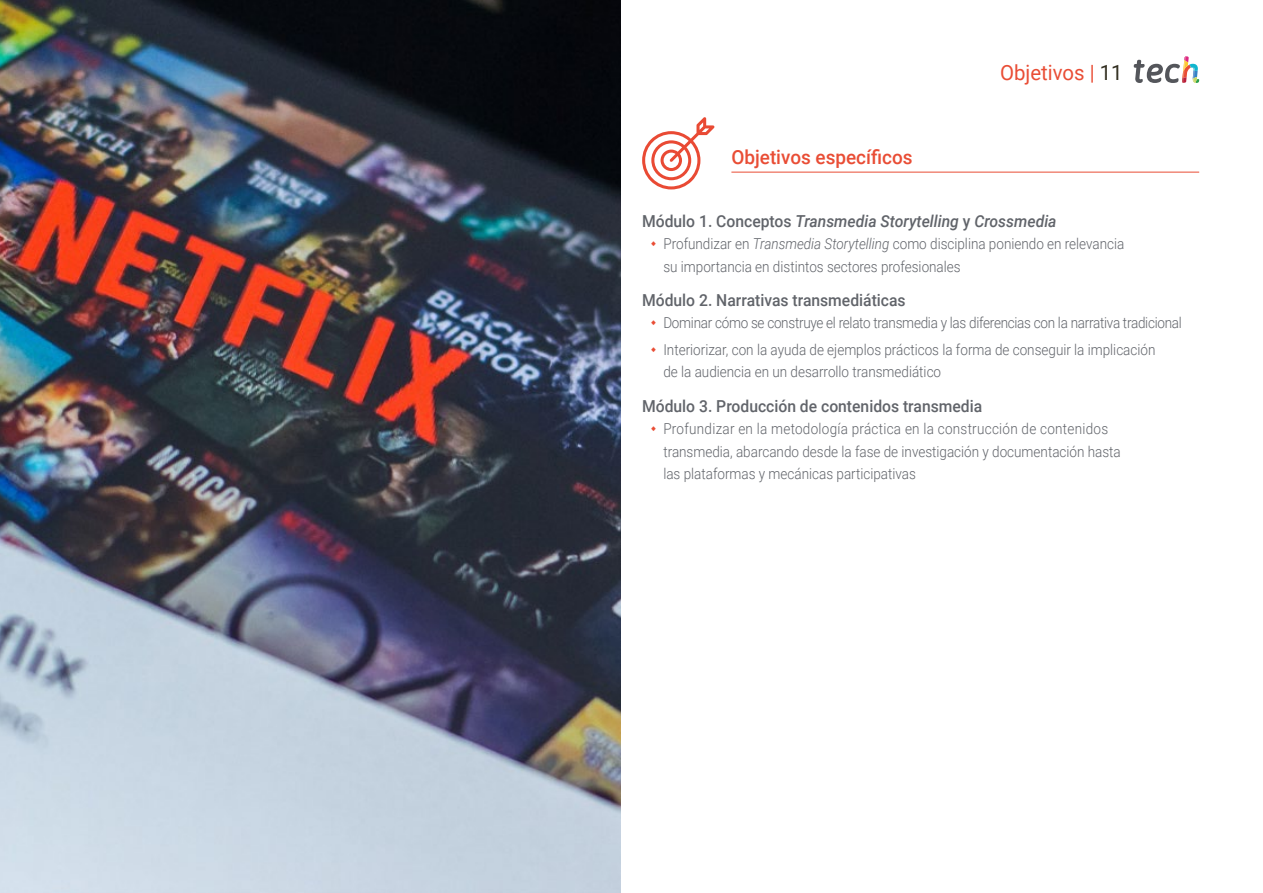
<style>
.page{position:relative;width:1263px;height:893px;background:#fff}
.page>*{position:absolute;margin:0;border:0;box-sizing:border-box;transform-origin:0 0}
.t1{font:21px "Roboto";color:#e94d35}
.t2{font:500 19.5px "Roboto";color:#e94d35}
.t3{font:500 16.5px "Roboto";color:#61646a;scale:.95 1}
.t4{font:italic 500 16.5px "Roboto";color:#61646a;scale:.95 1}
.t5{font:300 15px/22.5px "Roboto";color:#61646a;scale:.9 1}
.t6{font:300 15px/26.7px "Roboto";letter-spacing:-.02em;color:#61646a;scale:.9 1}
.s1{color:#312e20}
.s2{font-style:normal}
.s3{font-style:italic}
</style>
<div class="page">
<hr style="left:731px;top:172px;width:468px;height:1px;background:#e94d35">
<svg style="left:642px;top:117px;width:72px;height:72px"></svg>
<img style="left:0;top:0;width:621px;height:893px">
<svg style="left:1134px;top:56px;width:65px;height:27px"></svg>
<h2 class="t2" style="left:731px;top:144px;width:183px">Objetivos específicos</h2>
<h1 class="t1" style="left:1000px;top:57px;width:124px">Objetivos | <span class="s1">11</span></h1>
<p class="t4" style="left:642px;top:209px;width:438px"><span class="s2">Módulo 1. Conceptos</span> Transmedia Storytelling <span class="s2">y</span> Crossmedia</p>
<p class="t5" style="left:663px;top:232px;width:514px">Profundizar en <span class="s3">Transmedia Storytelling</span> como disciplina poniendo en relevancia su importancia en distintos sectores profesionales</p>
<p class="t3" style="left:642px;top:288px;width:279px">Módulo 2. Narrativas transmediáticas</p>
<p class="t6" style="left:663px;top:309px;width:578px">Dominar cómo se construye el relato transmedia y las diferencias con la narrativa tradicional<br>Interiorizar, con la ayuda de ejemplos prácticos la forma de conseguir la implicación</p>
<p class="t5" style="left:663px;top:360px;width:310px">de la audiencia en un desarrollo transmediático</p>
<p class="t3" style="left:642px;top:394px;width:359px">Módulo 3. Producción de contenidos transmedia</p>
<p class="t5" style="left:663px;top:417px;width:510px">Profundizar en la metodología práctica en la construcción de contenidos transmedia, abarcando desde la fase de investigación y documentación hasta las plataformas y mecánicas participativas</p>
</div>
